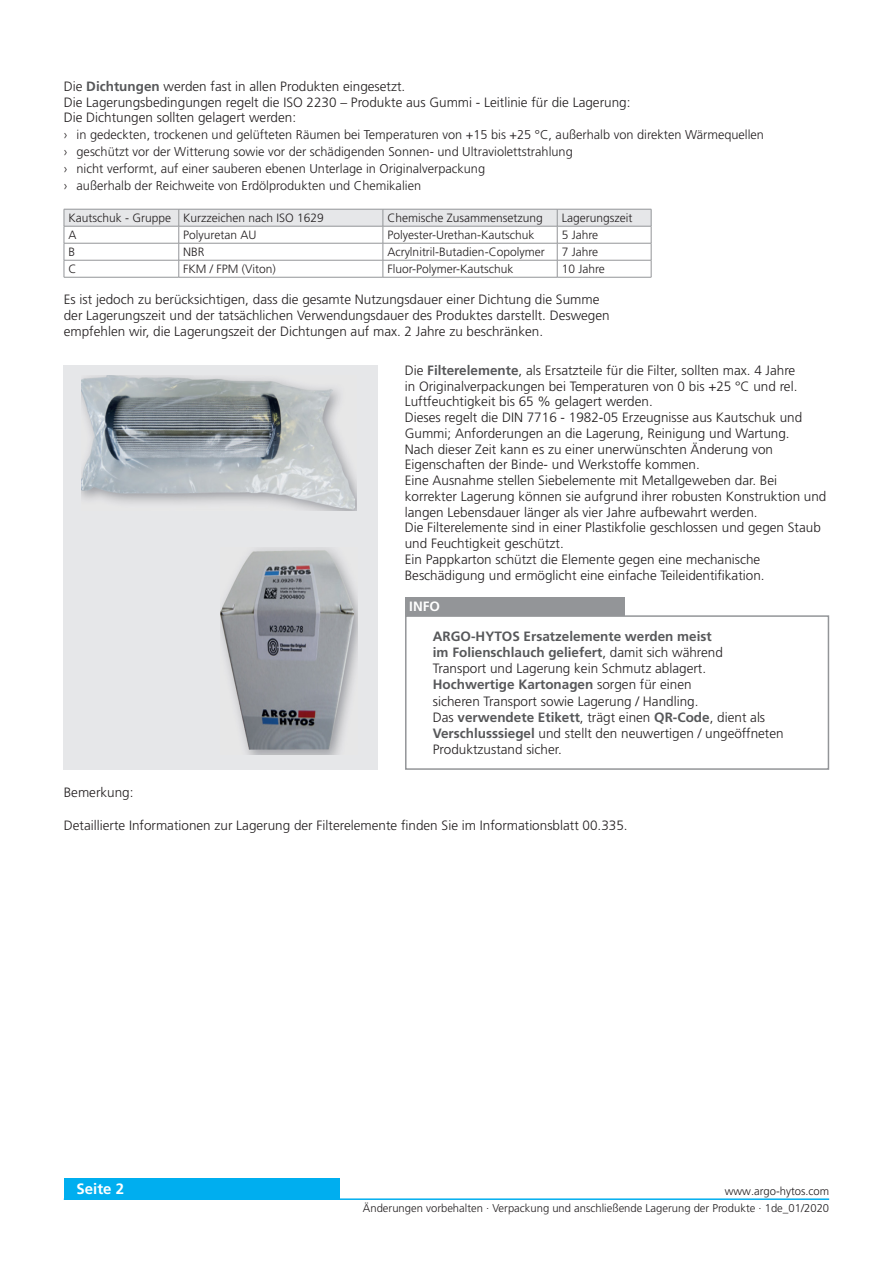
<style>
.page{position:relative;width:893px;height:1263px;background:#fff}
.page>*{position:absolute;margin:0;border:0;box-sizing:border-box;transform-origin:0 0}
.t1{font:700 15px "Frutiger LT Pro";color:#fff}
._06_Copytext{font:300 13.5px/15.8px "Frutiger LT Pro";color:#231f20}
.Copytext{font:300 13.5px/16.2px "Frutiger LT Pro";color:#231f20}
.Copytext-2{font:700 13.5px "Frutiger LT Pro";color:#57585a}
.t2{font:700 13.5px "Frutiger LT Pro";color:#fff}
.t3{font:300 12.75px "Frutiger LT Pro";color:#231f20}
.Tabulka_1sl{font:300 12px "Frutiger LT Pro";color:#231f20}
.t4{font:300 11.25px/17.5px "Frutiger LT Pro";color:#231f20;text-align:right}
.s1{font-weight:700;color:#57585a}
.s2{font-weight:300;color:#231f20}
</style>
<div class="page">
<div style="left:64px;top:365px;width:314px;height:405px;background:#e6e7e9"></div>
<img style="left:81px;top:376px;width:276px;height:135px">
<img style="left:220px;top:548px;width:137px;height:207px">
<div style="left:64px;top:1178px;width:276px;height:21px;background:#00aeef"></div>
<hr style="left:64px;top:1198px;width:765px;height:2px;background:#00aeef">
<svg style="left:64px;top:209px;width:588px;height:68px"></svg>
<hr style="left:64px;top:277px;width:115px;height:1px;background:#939598">
<hr style="left:179px;top:277px;width:204px;height:1px;background:#939598">
<hr style="left:383px;top:277px;width:174px;height:1px;background:#939598">
<hr style="left:557px;top:277px;width:94px;height:1px;background:#939598">
<div style="left:405px;top:615px;width:424px;height:155px;border:2px solid #939598"></div>
<div style="left:405px;top:597px;width:220px;height:19px;background:#939598"></div>
<p class="_06_Copytext" style="left:64px;top:78px;width:343px">Die <span class="s1">Dichtungen</span> werden fast in allen Produkten eingesetzt.</p>
<p class="_06_Copytext" style="left:64px;top:94px;width:568px">Die Lagerungsbedingungen regelt die ISO 2230 – Produkte aus Gummi - Leitlinie für die Lagerung:</p>
<p class="_06_Copytext" style="left:64px;top:110px;width:234px">Die Dichtungen sollten gelagert werden:</p>
<p class="t3" style="left:64px;top:128px;width:702px">› in gedeckten, trockenen und gelüfteten Räumen bei Temperaturen von +15 bis +25 °C, außerhalb von direkten Wärmequellen</p>
<p class="t3" style="left:64px;top:145px;width:510px">› geschützt vor der Witterung sowie vor der schädigenden Sonnen- und Ultraviolettstrahlung</p>
<p class="t3" style="left:64px;top:162px;width:423px">› nicht verformt, auf einer sauberen ebenen Unterlage in Originalverpackung</p>
<p class="t3" style="left:64px;top:179px;width:359px">› außerhalb der Reichweite von Erdölprodukten und Chemikalien</p>
<p class="Tabulka_1sl" style="left:68px;top:211px;width:104px">Kautschuk - Gruppe</p>
<p class="Tabulka_1sl" style="left:183px;top:211px;width:142px">Kurzzeichen nach ISO 1629</p>
<p class="Tabulka_1sl" style="left:387px;top:211px;width:157px">Chemische Zusammensetzung</p>
<p class="Tabulka_1sl" style="left:562px;top:211px;width:72px">Lagerungszeit</p>
<p class="Tabulka_1sl" style="left:68px;top:228px;width:10px">A</p>
<p class="Tabulka_1sl" style="left:183px;top:228px;width:75px">Polyuretan AU</p>
<p class="Tabulka_1sl" style="left:387px;top:228px;width:149px">Polyester-Urethan-Kautschuk</p>
<p class="Tabulka_1sl" style="left:562px;top:228px;width:38px">5 Jahre</p>
<p class="Tabulka_1sl" style="left:68px;top:245px;width:8px">B</p>
<p class="Tabulka_1sl" style="left:183px;top:245px;width:23px">NBR</p>
<p class="Tabulka_1sl" style="left:387px;top:245px;width:159px">Acrylnitril-Butadien-Copolymer</p>
<p class="Tabulka_1sl" style="left:562px;top:245px;width:38px">7 Jahre</p>
<p class="Tabulka_1sl" style="left:68px;top:262px;width:10px">C</p>
<p class="Tabulka_1sl" style="left:183px;top:262px;width:94px">FKM / FPM (Viton)</p>
<p class="Tabulka_1sl" style="left:387px;top:262px;width:127px">Fluor-Polymer-Kautschuk</p>
<p class="Tabulka_1sl" style="left:562px;top:262px;width:45px">10 Jahre</p>
<p class="_06_Copytext" style="left:64px;top:292px;width:547px">Es ist jedoch zu berücksichtigen, dass die gesamte Nutzungsdauer einer Dichtung die Summe der Lagerungszeit und der tatsächlichen Verwendungsdauer des Produktes darstellt. Deswegen empfehlen wir, die Lagerungszeit der Dichtungen auf max. 2 Jahre zu beschränken.</p>
<p class="_06_Copytext" style="left:405px;top:362px;width:394px">Die <span class="s1">Filterelemente</span>, als Ersatzteile für die Filter, sollten max. 4 Jahre in Originalverpackungen bei Temperaturen von 0 bis +25 °C und rel.<br>Luftfeuchtigkeit bis 65 % gelagert werden.</p>
<p class="_06_Copytext" style="left:405px;top:410px;width:399px">Dieses regelt die DIN 7716 - 1982-05 Erzeugnisse aus Kautschuk und<br>Gummi; Anforderungen an die Lagerung, Reinigung und Wartung.</p>
<p class="_06_Copytext" style="left:405px;top:441px;width:370px">Nach dieser Zeit kann es zu einer unerwünschten Änderung von<br>Eigenschaften der Binde- und Werkstoffe kommen.</p>
<p class="_06_Copytext" style="left:405px;top:473px;width:423px">Eine Ausnahme stellen Siebelemente mit Metallgeweben dar. Bei korrekter Lagerung können sie aufgrund ihrer robusten Konstruktion und langen Lebensdauer länger als vier Jahre aufbewahrt werden.</p>
<p class="_06_Copytext" style="left:405px;top:520px;width:418px">Die Filterelemente sind in einer Plastikfolie geschlossen und gegen Staub und Feuchtigkeit geschützt.</p>
<p class="_06_Copytext" style="left:405px;top:551px;width:361px">Ein Pappkarton schützt die Elemente gegen eine mechanische<br>Beschädigung und ermöglicht eine einfache Teileidentifikation.</p>
<p class="t2" style="left:409px;top:599px;width:32px">INFO</p>
<p class="Copytext-2" style="left:433px;top:628px;width:280px">ARGO-HYTOS Ersatzelemente werden meist</p>
<p class="Copytext-2" style="left:433px;top:644px;width:292px">im Folienschlauch geliefert<span class="s2">, damit sich während</span></p>
<p class="Copytext" style="left:433px;top:660px;width:275px">Transport und Lagerung kein Schmutz ablagert.</p>
<p class="Copytext-2" style="left:433px;top:677px;width:260px">Hochwertige Kartonagen <span class="s2">sorgen für einen</span></p>
<p class="Copytext" style="left:433px;top:693px;width:267px">sicheren Transport sowie Lagerung / Handling.</p>
<p class="Copytext" style="left:433px;top:709px;width:352px">Das <span class="s1">verwendete Etikett</span>, trägt einen <span class="s1">QR-Code</span>, dient als<br><span class="s1">Verschlusssiegel</span> und stellt den neuwertigen / ungeöffneten<br>Produktzustand sicher.</p>
<p class="_06_Copytext" style="left:64px;top:785px;width:71px">Bemerkung:</p>
<p class="_06_Copytext" style="left:64px;top:817px;width:565px">Detaillierte Informationen zur Lagerung der Filterelemente finden Sie im Informationsblatt 00.335.</p>
<p class="t1" style="left:77px;top:1180px;width:49px">Seite 2</p>
<p class="t4" style="left:363px;top:1182px;width:468px">www.argo-hytos.com<br>Änderungen vorbehalten · Verpackung und anschließende Lagerung der Produkte · 1de_01/2020</p>
</div>
